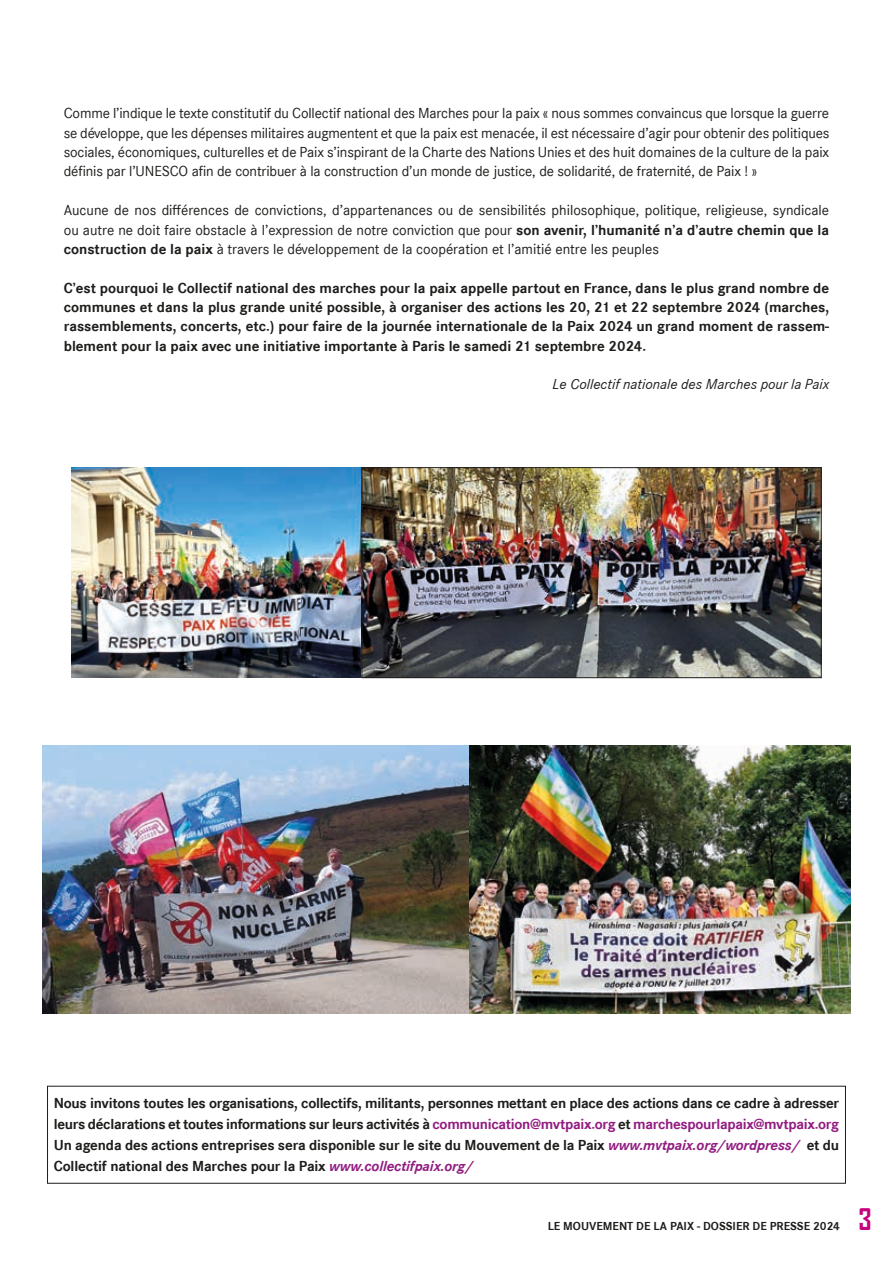
<style>
.page{position:relative;width:893px;height:1263px;background:#fff}
.page>*{position:absolute;margin:0;border:0;box-sizing:border-box;transform-origin:0 0}
.t1{font:700 28.5px "Agency FB";color:#c7027f}
.t2{font:700 15px/21px "Corporate S";letter-spacing:-.01em;color:#1d1d1b;text-align:justify}
.t3{font:15px/19.4px "Corporate S";letter-spacing:-.005em;color:#1d1d1b;text-align:justify}
.t4{font:italic 15px "Corporate S";color:#1d1d1b}
.t5{font:700 12px "Corporate S";color:#1d1d1b}
.s1{font-weight:700}
.s2{color:#921c81}
.s3{font-style:italic;color:#921c81}
</style>
<div class="page">
<img style="left:72px;top:467px;width:290px;height:211px">
<img style="left:364px;top:469px;width:455px;height:207px">
<div style="left:362px;top:467px;width:459px;height:211px;border:1px solid #1d1d1b"></div>
<img style="left:469px;top:745px;width:381px;height:268px">
<img style="left:43px;top:745px;width:426px;height:268px">
<p class="t3" style="left:64px;top:104px;width:767px">Comme l’indique le texte constitutif du Collectif national des Marches pour la paix « nous sommes convaincus que lorsque la guerre se développe, que les dépenses militaires augmentent et que la paix est menacée, il est nécessaire d’agir pour obtenir des politiques sociales, économiques, culturelles et de Paix s’inspirant de la Charte des Nations Unies et des huit domaines de la culture de la paix définis par l’UNESCO afin de contribuer à la construction d’un monde de justice, de solidarité, de fraternité, de Paix ! »</p>
<p class="t3" style="left:64px;top:201px;width:767px">Aucune de nos différences de convictions, d’appartenances ou de sensibilités philosophique, politique, religieuse, syndicale ou autre ne doit faire obstacle à l’expression de notre conviction que pour <span class="s1">son avenir, l’humanité n’a d’autre chemin que la construction de la paix</span> à travers le développement de la coopération et l’amitié entre les peuples</p>
<p class="t2" style="left:64px;top:278px;width:767px;line-height:19.4px">C’est pourquoi le Collectif national des marches pour la paix appelle partout en France, dans le plus grand nombre de communes et dans la plus grande unité possible, à organiser des actions les 20, 21 et 22 septembre 2024 (marches, rassemblements, concerts, etc.) pour faire de la journée internationale de la Paix 2024 un grand moment de rassem&shy;blement pour la paix avec une initiative importante à Paris le samedi 21 septembre 2024.</p>
<p class="t4" style="left:553px;top:376px;width:278px">Le Collectif nationale des Marches pour la Paix</p>
<p class="t2" style="left:54px;top:1093px;width:787px">Nous invitons toutes les organisations, collectifs, militants, personnes mettant en place des actions dans ce cadre à adresser leurs déclarations et toutes informations sur leurs activités à <span class="s2">communication@mvtpaix.org</span> et <span class="s2">marchespourlapaix@mvtpaix.org </span>Un agenda des actions entreprises sera disponible sur le site du Mouvement de la Paix <span class="s3">www.mvtpaix.org/wordpress/</span> et du Collectif national des Marches pour la Paix <span class="s3">www.collectifpaix.org/</span></p>
<p class="t5" style="left:548px;top:1219px;width:294px">LE MOUVEMENT DE LA PAIX - DOSSIER DE PRESSE 2024</p>
<h1 class="t1" style="left:859px;top:1201px;width:15px">3</h1>
</div>
